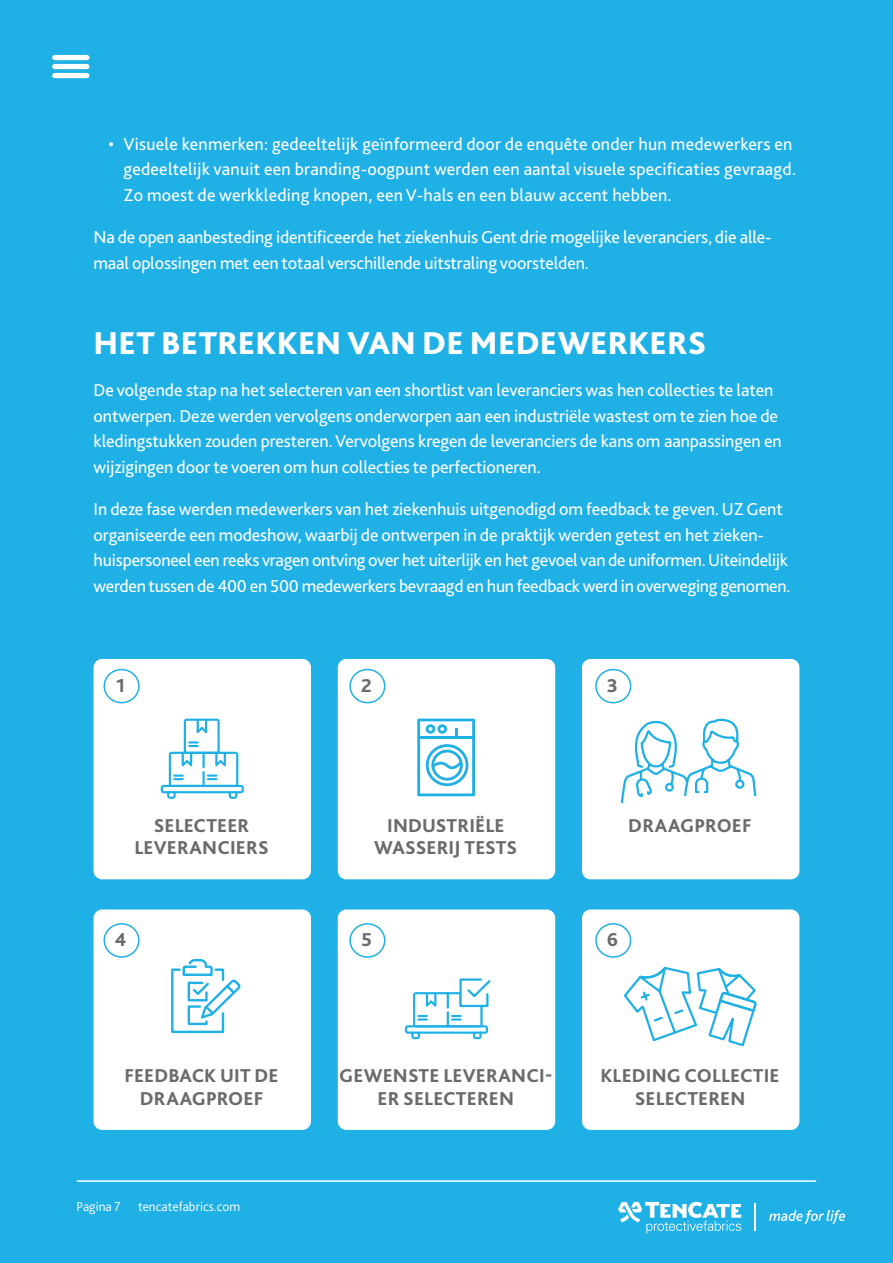
<style>
.page{position:relative;width:893px;height:1263px;background:#1fb0e6}
.page>*{position:absolute;margin:0;border:0;box-sizing:border-box;transform-origin:0 0}
.Body{font:800 33px "Bliss 2";letter-spacing:.005em;color:#fff}
.Body-2{font:800 19.5px/22.5px "Bliss 2";letter-spacing:.01em;color:#6c696d;text-align:center}
.Body-3{font:18px/25.5px "Bliss 2";letter-spacing:-.005em;color:#fff}
.Body_Bullets{font:300 13.5px "Bliss 2";color:#fff}
</style>
<div class="page">
<div style="left:94px;top:659px;width:217px;height:220px;background:#fff;border-radius:9px"></div>
<div style="left:338px;top:659px;width:217px;height:220px;background:#fff;border-radius:9px"></div>
<div style="left:582px;top:659px;width:217px;height:220px;background:#fff;border-radius:9px"></div>
<div style="left:94px;top:909px;width:217px;height:221px;background:#fff;border-radius:9px"></div>
<div style="left:338px;top:909px;width:217px;height:221px;background:#fff;border-radius:9px"></div>
<div style="left:582px;top:909px;width:217px;height:221px;background:#fff;border-radius:9px"></div>
<svg style="left:161px;top:719px;width:83px;height:80px"></svg>
<div style="left:104px;top:669px;width:36px;height:34px;border:2px solid #1fb0e6;border-radius:50%"></div>
<div style="left:349px;top:669px;width:36px;height:34px;border:2px solid #1fb0e6;border-radius:50%"></div>
<div style="left:595px;top:669px;width:36px;height:34px;border:2px solid #1fb0e6;border-radius:50%"></div>
<div style="left:104px;top:923px;width:36px;height:35px;border:2px solid #1fb0e6;border-radius:50%"></div>
<div style="left:349px;top:923px;width:36px;height:35px;border:2px solid #1fb0e6;border-radius:50%"></div>
<div style="left:595px;top:923px;width:36px;height:35px;border:2px solid #1fb0e6;border-radius:50%"></div>
<svg style="left:171px;top:959px;width:70px;height:75px"></svg>
<svg style="left:405px;top:978px;width:86px;height:61px"></svg>
<svg style="left:624px;top:966px;width:133px;height:81px"></svg>
<svg style="left:619px;top:699px;width:138px;height:104px"></svg>
<svg style="left:417px;top:719px;width:58px;height:77px"></svg>
<div style="left:55px;top:55px;width:32px;height:5px;background:#fff"></div>
<div style="left:55px;top:64px;width:32px;height:5px;background:#fff"></div>
<div style="left:55px;top:73px;width:32px;height:5px;background:#fff"></div>
<hr style="left:77px;top:1180px;width:739px;height:2px;background:#fff">
<svg style="left:769px;top:1210px;width:76px;height:14px"></svg>
<svg style="left:618px;top:1202px;width:123px;height:31px"></svg>
<svg style="left:755px;top:1203px;width:1px;height:28px"></svg>
<p class="Body-3" style="left:124px;top:131px;width:674px;text-indent:-15px">• Visuele kenmerken: gedeeltelijk geïnformeerd door de enquête onder hun medewerkers en gedeeltelijk vanuit een branding-oogpunt werden een aantal visuele specificaties gevraagd.<br>Zo moest de werkkleding knopen, een V-hals en een blauw accent hebben.</p>
<p class="Body-3" style="left:94px;top:224px;width:680px">Na de open aanbesteding identificeerde het ziekenhuis Gent drie mogelijke leveranciers, die alle&shy;maal oplossingen met een totaal verschillende uitstraling voorstelden.</p>
<p class="Body" style="left:94px;top:322px;width:614px">HET BETREKKEN VAN DE MEDEWERKERS</p>
<p class="Body-3" style="left:94px;top:378px;width:690px">De volgende stap na het selecteren van een shortlist van leveranciers was hen collecties te laten ontwerpen. Deze werden vervolgens onderworpen aan een industriële wastest om te zien hoe de kledingstukken zouden presteren. Vervolgens kregen de leveranciers de kans om aanpassingen en wijzigingen door te voeren om hun collecties te perfectioneren.</p>
<p class="Body-3" style="left:94px;top:497px;width:698px">In deze fase werden medewerkers van het ziekenhuis uitgenodigd om feedback te geven. UZ Gent organiseerde een modeshow, waarbij de ontwerpen in de praktijk werden getest en het zieken&shy;huispersoneel een reeks vragen ontving over het uiterlijk en het gevoel van de uniformen. Uiteindelijk werden tussen de 400 en 500 medewerkers bevraagd en hun feedback werd in overweging genomen.</p>
<p class="Body-2" style="left:116px;top:674px;width:10px">1</p>
<p class="Body-2" style="left:361px;top:674px;width:12px">2</p>
<p class="Body-2" style="left:607px;top:674px;width:13px">3</p>
<p class="Body-2" style="left:134px;top:814px;width:136px">SELECTEER<br>LEVERANCIERS</p>
<p class="Body-2" style="left:374px;top:814px;width:144px">INDUSTRIËLE<br>WASSERIJ TESTS</p>
<p class="Body-2" style="left:628px;top:814px;width:125px">DRAAGPROEF</p>
<p class="Body-2" style="left:115px;top:928px;width:13px">4</p>
<p class="Body-2" style="left:361px;top:928px;width:12px">5</p>
<p class="Body-2" style="left:607px;top:928px;width:13px">6</p>
<p class="Body-2" style="left:125px;top:1065px;width:156px">FEEDBACK UIT DE<br>DRAAGPROEF</p>
<p class="Body-2" style="left:339px;top:1065px;width:215px">GEWENSTE LEVERANCI-<br>ER SELECTEREN</p>
<p class="Body-2" style="left:600px;top:1065px;width:181px">KLEDING COLLECTIE<br>SELECTEREN</p>
<p class="Body_Bullets" style="left:76px;top:1198px;width:46px">Pagina 7</p>
<p class="Body_Bullets" style="left:138px;top:1198px;width:104px">tencatefabrics.com</p>
</div>
